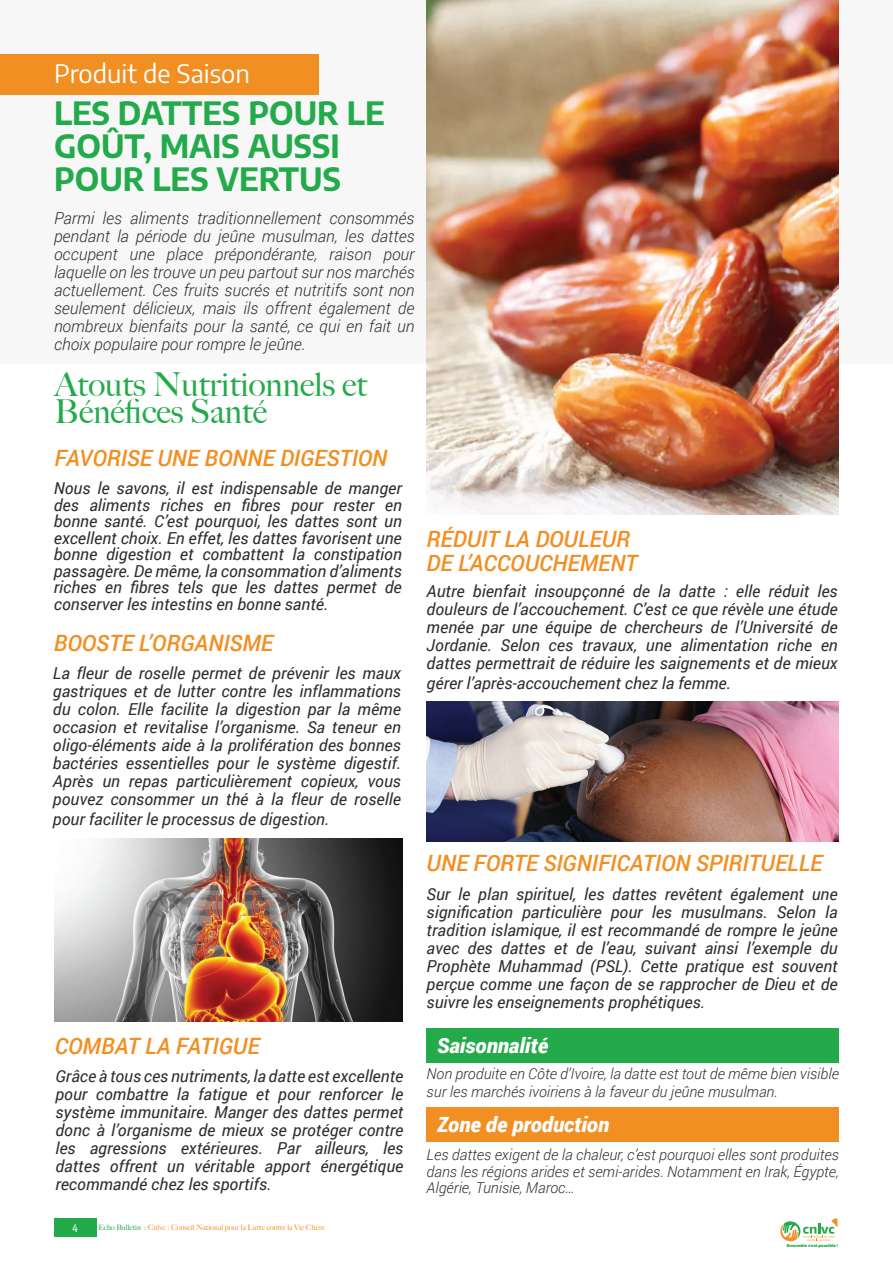
<style>
.page{position:relative;width:893px;height:1263px;background:#fff}
.page>*{position:absolute;margin:0;border:0;box-sizing:border-box;transform-origin:0 0}
.t1{font:500 33px/27px "Big Caslon";color:#23aa4a}
.t2{font:700 31.5px/33px "Encode Sans";color:#23aa4a}
.t3{font:25.5px "Encode Sans";color:#fff}
.t4{font:italic 500 22.5px/24px "Roboto";color:#f28f23}
.t5{font:italic 900 21px "Roboto";color:#fff}
.t6{font:italic 16.5px/18px "Roboto";color:#312e32;text-align:justify}
.t7{font:italic 300 16.5px/18px "Roboto";color:#312e32;text-align:justify}
.t8{font:italic 300 15px/16.5px "Roboto";color:#312e32}
.t9{font:500 10.5px "Encode Sans Compressed";color:#fff}
.t10{font:500 7.5px "Big Caslon";color:#f28f23}
.t11{font:900 3.9px "Montserrat";color:#23aa4a}
.s1{color:#23aa4a}
</style>
<div class="page">
<div style="left:54px;top:1218px;width:42px;height:19px;background:#23aa4a"></div>
<svg style="left:780px;top:1218px;width:57px;height:24px"></svg>
<div style="left:427px;top:1028px;width:412px;height:34px;background:#23aa4a"></div>
<div style="left:427px;top:1107px;width:412px;height:35px;background:#f28f23"></div>
<div style="left:0;top:0;width:893px;height:363px;background:#f7f7f8"></div>
<div style="left:0;top:54px;width:319px;height:40px;background:#f28f23"></div>
<img style="left:427px;top:0;width:412px;height:514px">
<img style="left:55px;top:838px;width:347px;height:183px">
<img style="left:427px;top:701px;width:412px;height:140px">
<h3 class="t3" style="left:54px;top:56px;width:197px">Produit de Saison</h3>
<h2 class="t2" style="left:54px;top:94px;width:332px">LES DATTES POUR LE<br>GOÛT, MAIS AUSSI<br>POUR LES VERTUS</h2>
<p class="t7" style="left:54px;top:208px;width:362px">Parmi les aliments traditionnellement consommés pendant la période du jeûne musulman, les dattes occupent une place prépondérante, raison pour laquelle on les trouve un peu partout sur nos marchés actuellement. Ces fruits sucrés et nutritifs sont non seulement délicieux, mais ils offrent également de nombreux bienfaits pour la santé, ce qui en fait un choix populaire pour rompre le jeûne.</p>
<h1 class="t1" style="left:54px;top:369px;width:314px">Atouts Nutritionnels et<br>Bénéfices Santé</h1>
<h3 class="t4" style="left:54px;top:445px;width:334px">FAVORISE UNE BONNE DIGESTION</h3>
<p class="t6" style="left:54px;top:480px;width:350px;line-height:16.5px">Nous le savons, il est indispensable de manger des aliments riches en fibres pour rester en bonne santé. C’est pourquoi, les dattes sont un excellent choix. En effet, les dattes favorisent une bonne digestion et combattent la constipation passagère. De même, la consommation d’aliments riches en fibres tels que les dattes permet de conserver les intestins en bonne santé.</p>
<h3 class="t4" style="left:54px;top:630px;width:221px">BOOSTE L’ORGANISME</h3>
<p class="t6" style="left:53px;top:663px;width:350px">La fleur de roselle permet de prévenir les maux gastriques et de lutter contre les inflammations du colon. Elle facilite la digestion par la même occasion et revitalise l’organisme. Sa teneur en oligo-éléments aide à la prolifération des bonnes bactéries essentielles pour le système digestif.<br>Après un repas particulièrement copieux, vous pouvez consommer un thé à la fleur de roselle</p>
<p class="t6" style="left:53px;top:809px;width:278px">pour faciliter le processus de digestion.</p>
<h3 class="t4" style="left:427px;top:526px;width:212px">RÉDUIT LA DOULEUR<br>DE L’ACCOUCHEMENT</h3>
<p class="t6" style="left:427px;top:582px;width:413px">Autre bienfait insoupçonné de la datte : elle réduit les douleurs de l’accouchement. C’est ce que révèle une étude menée par une équipe de chercheurs de l’Université de Jordanie. Selon ces travaux, une alimentation riche en dattes permettrait de réduire les saignements et de mieux</p>
<p class="t6" style="left:427px;top:673px;width:306px">gérer l’après-accouchement chez la femme.</p>
<h3 class="t4" style="left:427px;top:850px;width:397px">UNE FORTE SIGNIFICATION SPIRITUELLE</h3>
<p class="t6" style="left:427px;top:885px;width:413px">Sur le plan spirituel, les dattes revêtent également une signification particulière pour les musulmans. Selon la tradition islamique, il est recommandé de rompre le jeûne avec des dattes et de l’eau, suivant ainsi l’exemple du Prophète Muhammad (PSL). Cette pratique est souvent perçue comme une façon de se rapprocher de Dieu et de suivre les enseignements prophétiques.</p>
<h3 class="t4" style="left:55px;top:1033px;width:206px">COMBAT LA FATIGUE</h3>
<p class="t5" style="left:437px;top:1031px;width:112px">Saisonnalité</p>
<p class="t6" style="left:55px;top:1067px;width:350px">Grâce à tous ces nutriments, la datte est excellente pour combattre la fatigue et pour renforcer le système immunitaire. Manger des dattes permet donc à l’organisme de mieux se protéger contre les agressions extérieures. Par ailleurs, les dattes offrent un véritable apport énergétique recommandé chez les sportifs.</p>
<p class="t9" style="left:72px;top:1221px;width:7px">4</p>
<p class="t10" style="left:98px;top:1221px;width:228px"><span class="s1">Echo Bulletin :</span> Cnlvc : Conseil National pour la Lutte contre la Vie Chère</p>
<p class="t8" style="left:427px;top:1064px;width:414px;line-height:18px">Non produite en Côte d’Ivoire, la datte est tout de même bien visible sur les marchés ivoiriens à la faveur du jeûne musulman.</p>
<p class="t5" style="left:437px;top:1110px;width:173px">Zone de production</p>
<p class="t8" style="left:427px;top:1146px;width:414px;text-align:justify">Les dattes exigent de la chaleur, c’est pourquoi elles sont produites dans les régions arides et semi-arides. Notamment en Irak, Égypte, Algérie, Tunisie, Maroc…</p>
<p class="t11" style="left:787px;top:1243px;width:53px">Ensemble c’est possible !</p>
</div>
